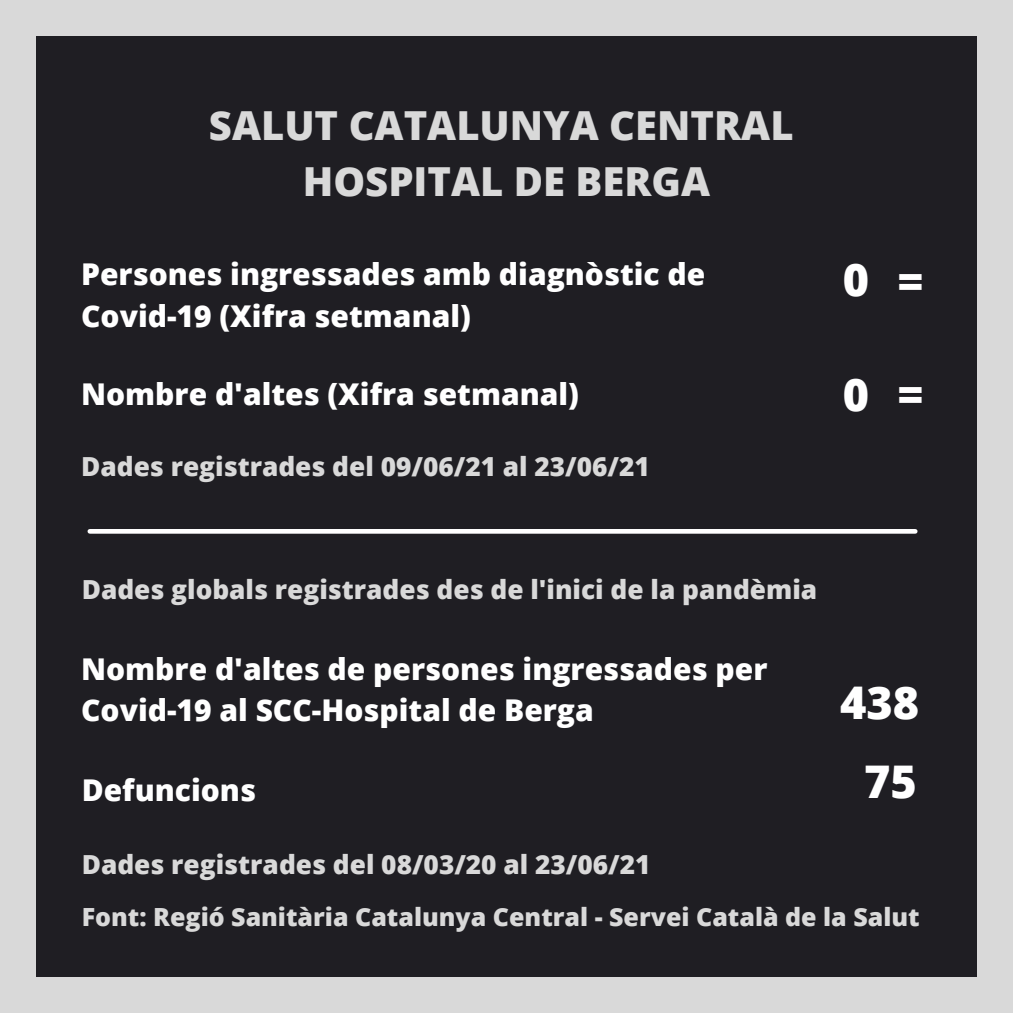
<style>
.page{position:relative;width:1013px;height:1013px;background:#fff}
.page>*{position:absolute;margin:0;border:0;box-sizing:border-box;transform-origin:0 0}
.t1{font:800 45px "Open Sans";color:#fff}
.t2{font:800 40px "Open Sans";color:#d9d9d9}
.t3{font:800 30px/41.2px "Open Sans";color:#fff}
.t4{font:800 26.25px "Open Sans";color:#d9d9d9}
.t5{font:800 25px "Open Sans";color:#d9d9d9}
</style>
<div class="page">
<div style="left:0;top:0;width:1012px;height:1012px;background:#d9d9d9"></div>
<div style="left:36px;top:36px;width:940px;height:940px;background:#1f1e23"></div>
<hr style="left:90px;top:529px;width:825px;height:4px;background:#fff">
<p class="t2" style="left:209px;top:98px;width:586px">SALUT CATALUNYA CENTRAL</p>
<p class="t2" style="left:303px;top:153px;width:409px">HOSPITAL DE BERGA</p>
<p class="t3" style="left:81px;top:253px;width:625px">Persones ingressades amb diagnòstic de</p>
<p class="t1" style="left:842px;top:248px;width:28px">0</p>
<p class="t3" style="left:81px;top:294px;width:391px">Covid-19 (Xifra setmanal)</p>
<p class="t3" style="left:81px;top:372px;width:499px">Nombre d'altes (Xifra setmanal)</p>
<p class="t1" style="left:842px;top:363px;width:28px">0</p>
<p class="t4" style="left:81px;top:448px;width:570px">Dades registrades del 09/06/21 al 23/06/21</p>
<p class="t1" style="left:897px;top:250px;width:27px">=</p>
<p class="t1" style="left:897px;top:363px;width:27px">=</p>
<p class="t4" style="left:82px;top:571px;width:737px">Dades globals registrades des de l'inici de la pandèmia</p>
<p class="t3" style="left:81px;top:647px;width:687px">Nombre d'altes de persones ingressades per<br>Covid-19 al SCC-Hospital de Berga</p>
<p class="t1" style="left:840px;top:670px;width:80px">438</p>
<p class="t3" style="left:82px;top:768px;width:176px">Defuncions</p>
<p class="t1" style="left:864px;top:749px;width:54px">75</p>
<p class="t4" style="left:82px;top:846px;width:570px">Dades registrades del 08/03/20 al 23/06/21</p>
<p class="t5" style="left:82px;top:898px;width:839px">Font: Regió Sanitària Catalunya Central - Servei Català de la Salut</p>
</div>
